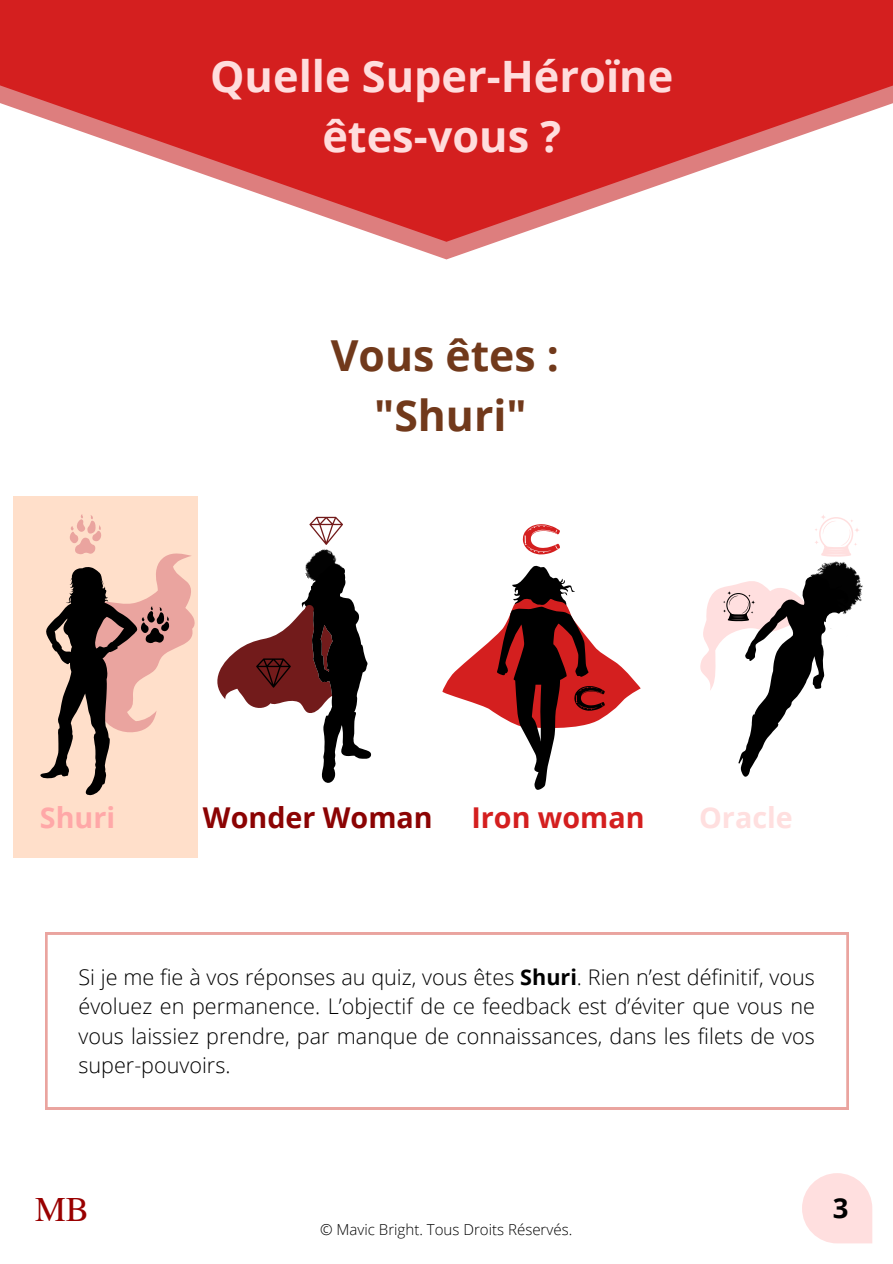
<style>
.page{position:relative;width:893px;height:1264px;background:#fff}
.page>*{position:absolute;margin:0;border:0;box-sizing:border-box;transform-origin:0 0}
.t1{font:700 43.35px/59.6px "Open Sans";color:#fdd;text-align:center}
.t2{font:700 42.75px "Open Sans";color:#71391b}
.t3{font:34.65px "Te X Gyre Termes";color:#900}
.t4{font:700 28.65px "Open Sans";color:#8b0303}
.t5{font:700 28.65px "Open Sans";color:#d41f1f}
.t6{font:700 28.65px "Open Sans";color:#ffdfdf}
.t7{font:700 28.65px "Open Sans";color:#ffa8a8}
.t8{font:700 27.6px "Open Sans";color:#000}
.t9{font:300 21.6px/29.2px "Open Sans";color:#000;text-align:justify}
.t10{font:300 15px "Open Sans";color:#000}
.s1{font-weight:700}
</style>
<div class="page">
<svg style="left:0;top:0;width:892px;height:242px;fill:#d41f1f"></svg>
<svg style="left:802px;top:1173px;width:70px;height:70px"></svg>
<div style="left:13px;top:496px;width:184px;height:362px;background:#ffdfca"></div>
<svg style="left:442px;top:565px;width:198px;height:225px"></svg>
<svg style="left:523px;top:524px;width:37px;height:30px"></svg>
<svg style="left:700px;top:578px;width:131px;height:199px"></svg>
<div style="left:825px;top:612px;width:17px;height:17px;background:#fff;border-radius:50%"></div>
<img style="left:808px;top:556px;width:55px;height:59px">
<svg style="left:815px;top:515px;width:44px;height:41px"></svg>
<img style="left:306px;top:549px;width:32px;height:15px">
<svg style="left:217px;top:564px;width:155px;height:219px"></svg>
<svg style="left:309px;top:517px;width:34px;height:28px"></svg>
<svg style="left:40px;top:514px;width:155px;height:281px"></svg>
<svg style="left:45px;top:932px;width:803px;height:177px"></svg>
<p class="t1" style="left:210px;top:46px;width:464px">Quelle Super-Héroïne êtes-vous ?</p>
<p class="t1" style="left:341px;top:50px;width:210px">du succès</p>
<p class="t2" style="left:331px;top:326px;width:230px">Vous êtes :</p>
<p class="t2" style="left:374px;top:385px;width:154px">"Shuri"</p>
<p class="t7" style="left:40px;top:797px;width:77px">Shuri</p>
<p class="t4" style="left:203px;top:797px;width:231px">Wonder Woman</p>
<p class="t5" style="left:471px;top:797px;width:175px">Iron woman</p>
<p class="t6" style="left:699px;top:797px;width:95px">Oracle</p>
<p class="t9" style="left:78px;top:962px;width:737px">Si je me fie à vos réponses au quiz, vous êtes <span class="s1">Shuri</span>. Rien n’est définitif, vous évoluez en permanence. L’objectif de ce feedback est d’éviter que vous ne vous laissiez prendre, par manque de connaissances, dans les filets de vos super-pouvoirs.</p>
<p class="t3" style="left:35px;top:1184px;width:56px">MB</p>
<p class="t10" style="left:320px;top:1218px;width:254px">© Mavic Bright. Tous Droits Réservés.</p>
<p class="t8" style="left:832px;top:1188px;width:17px">3</p>
</div>
